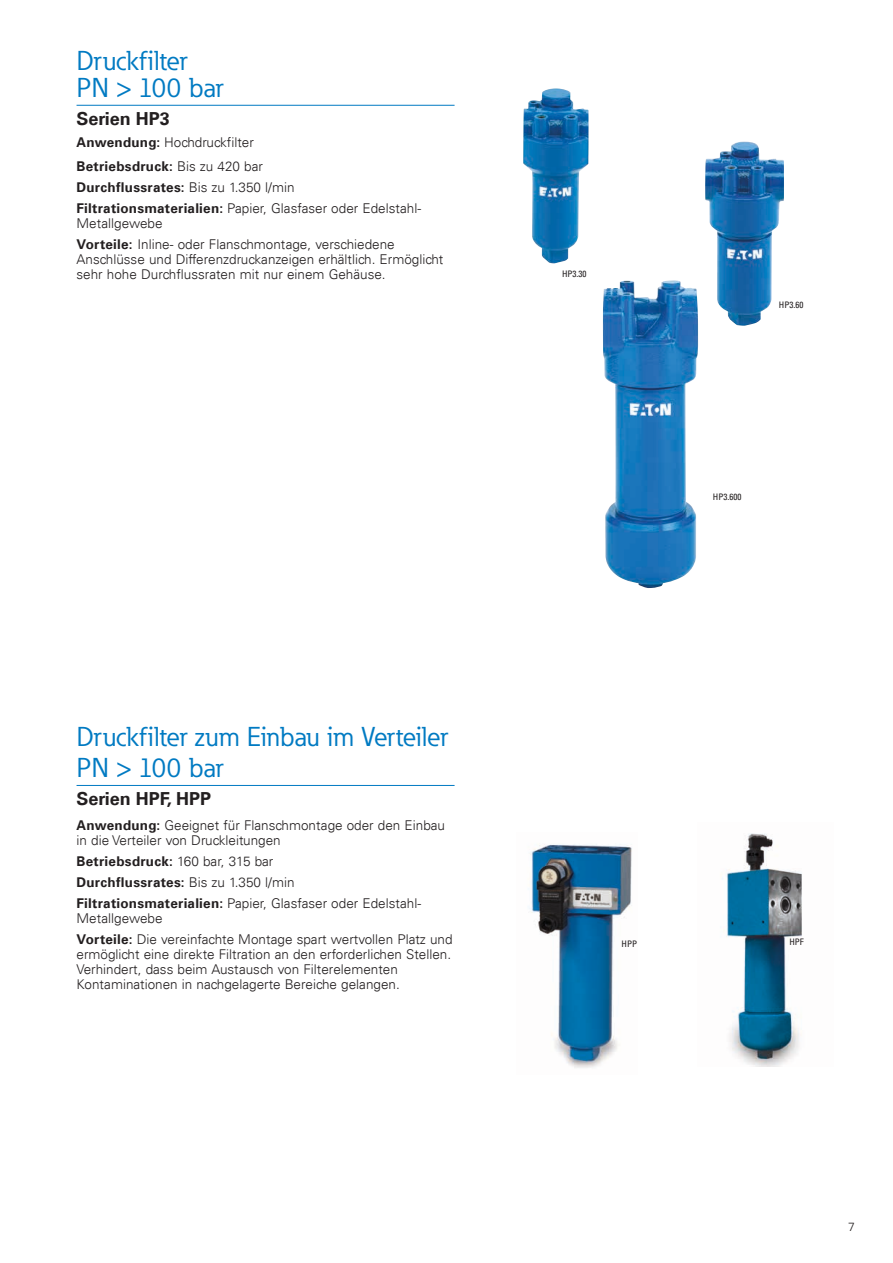
<style>
.page{position:relative;width:893px;height:1263px;background:#fff}
.page>*{position:absolute;margin:0;border:0;box-sizing:border-box;transform-origin:0 0}
.t1{font:27px/27px "Eaton";letter-spacing:-.01em;color:#007ac2}
.t2{font:700 18px "Univers LT";color:#231f20}
.t3{font:300 13.5px/21px "Univers LT";color:#231f20}
.t4{font:300 12px "Univers LT";color:#231f20}
.t5{font:condensed 9px "Univers LT";color:#231f20}
.s1{font-weight:700}
</style>
<div class="page">
<hr style="left:77px;top:105px;width:378px;height:1px;background:#007ac2">
<hr style="left:77px;top:785px;width:378px;height:1px;background:#007ac2">
<img style="left:529px;top:844px;width:103px;height:224px">
<img style="left:722px;top:833px;width:80px;height:233px">
<img style="left:705px;top:142px;width:79px;height:184px">
<img style="left:603px;top:280px;width:95px;height:308px">
<img style="left:523px;top:88px;width:66px;height:175px">
<h1 class="t1" style="left:77px;top:47px;width:148px">Druckfilter<br>PN &gt; 100 bar</h1>
<h2 class="t2" style="left:77px;top:108px;width:95px">Serien HP3</h2>
<p class="t3" style="left:77px;top:130px;width:188px;line-height:24.5px"><span class="s1">Anwendung:</span> Hochdruckfilter<br><span class="s1">Betriebsdruck:</span> Bis zu 420 bar</p>
<p class="t3" style="left:77px;top:177px;width:346px"><span class="s1">Durchflussrates:</span> Bis zu 1.350 l/min<br><span class="s1">Filtrationsmaterialien:</span> Papier, Glasfaser oder Edelstahl-</p>
<p class="t3" style="left:77px;top:213px;width:320px">Metallgewebe<br><span class="s1">Vorteile:</span> Inline- oder Flanschmontage, verschiedene</p>
<p class="t3" style="left:77px;top:252px;width:368px;line-height:15px">Anschlüsse und Differenzdruckanzeigen erhältlich. Ermöglicht sehr hohe Durchflussraten mit nur einem Gehäuse.</p>
<h1 class="t1" style="left:77px;top:721px;width:373px;line-height:31.3px">Druckfilter zum Einbau im Verteiler<br>PN &gt; 100 bar</h1>
<h2 class="t2" style="left:77px;top:788px;width:136px">Serien HPF, HPP</h2>
<p class="t3" style="left:77px;top:817px;width:370px;line-height:15px"><span class="s1">Anwendung:</span> Geeignet für Flanschmontage oder den Einbau in die Verteiler von Druckleitungen</p>
<p class="t3" style="left:77px;top:850px;width:346px"><span class="s1">Betriebsdruck:</span> 160 bar, 315 bar<br><span class="s1">Durchflussrates:</span> Bis zu 1.350 l/min<br><span class="s1">Filtrationsmaterialien:</span> Papier, Glasfaser oder Edelstahl-</p>
<p class="t3" style="left:77px;top:907px;width:378px">Metallgewebe<br><span class="s1">Vorteile:</span> Die vereinfachte Montage spart wertvollen Platz und</p>
<p class="t3" style="left:77px;top:946px;width:376px;line-height:15px">ermöglicht eine direkte Filtration an den erforderlichen Stellen.<br>Verhindert, dass beim Austausch von Filterelementen<br>Kontaminationen in nachgelagerte Bereiche gelangen.</p>
<p class="t5" style="left:562px;top:268px;width:26px">HP3.30</p>
<p class="t5" style="left:779px;top:299px;width:26px">HP3.60</p>
<p class="t5" style="left:713px;top:491px;width:30px">HP3.600</p>
<p class="t5" style="left:622px;top:938px;width:17px">HPP</p>
<p class="t5" style="left:789px;top:936px;width:16px">HPF</p>
<p class="t4" style="left:848px;top:1220px;width:8px">7</p>
</div>
